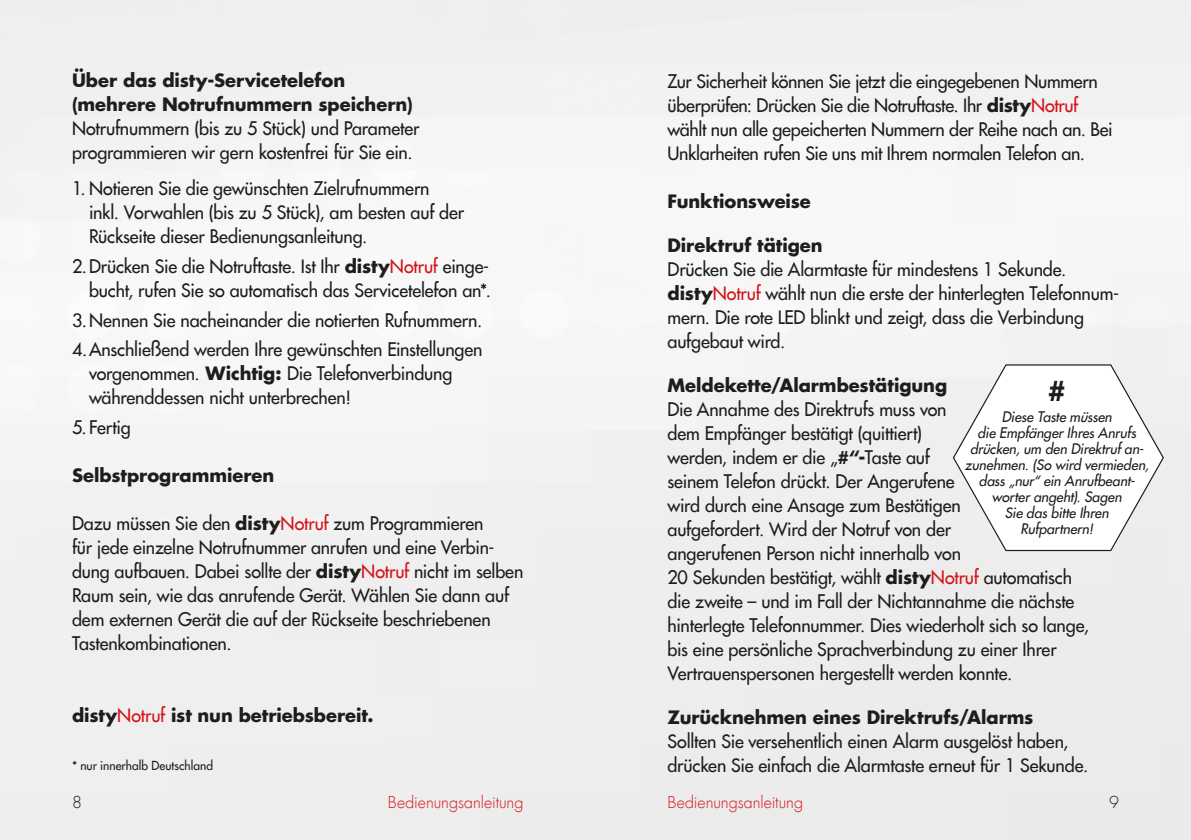
<style>
.page{position:relative;width:1191px;height:840px;background:#fff}
.page>*{position:absolute;margin:0;border:0;box-sizing:border-box;transform-origin:0 0}
.t1{font:700 28px "Futura";color:#1d1d1b}
.t2{font:18px/24px "Futura";letter-spacing:-.01em;color:#1d1d1b}
.t3{font:700 18px/24px "Futura";color:#1d1d1b}
.t4{font:300 16px "Futura";color:#d51318}
.t5{font:300 16px "Futura";color:#1d1d1b}
.t6{font:14px/16px "Futura Medium Oblique 2";letter-spacing:-.005em;color:#1d1d1b;text-align:center}
.t7{font:12px "Futura";letter-spacing:.005em;color:#1d1d1b}
.s1{font-weight:700}
.s2{color:#d51318}
.s3{font-weight:400;color:#d51318}
</style>
<div class="page">
<svg style="left:952px;top:363px;width:212px;height:188px"></svg>
<p class="t3" style="left:72px;top:69px;width:342px">Über das disty-Servicetelefon (mehrere Notrufnummern speichern)</p>
<p class="t2" style="left:72px;top:117px;width:349px">Notrufnummern (bis zu 5 Stück) und Parameter programmieren wir gern kostenfrei für Sie ein.</p>
<p class="t2" style="left:89px;top:177px;width:376px;text-indent:-17px">1. Notieren Sie die gewünschten Zielrufnummern inkl. Vorwahlen (bis zu 5 Stück), am besten auf der<br>Rückseite dieser Bedienungsanleitung.</p>
<p class="t2" style="left:72px;top:255px;width:420px;text-align:right">2.Drücken Sie die Notruftaste. Ist Ihr <span class="s1">disty</span><span class="s2">Notruf</span> einge&shy;bucht, rufen Sie so automatisch das Servicetelefon an*.</p>
<p class="t2" style="left:72px;top:306px;width:412px;line-height:29.6px">3.Nennen Sie nacheinander die notierten Rufnummern.<br>4.Anschließend werden Ihre gewünschten Einstellungen</p>
<p class="t2" style="left:89px;top:362px;width:365px">vorgenommen. <span class="s1">Wichtig:</span> Die Telefonverbindung währenddessen nicht unterbrechen!</p>
<p class="t2" style="left:72px;top:416px;width:60px">5. Fertig</p>
<p class="t3" style="left:72px;top:464px;width:204px">Selbstprogrammieren</p>
<p class="t2" style="left:72px;top:512px;width:453px">Dazu müssen Sie den <span class="s1">disty</span><span class="s2">Notruf</span> zum Programmieren<br>für jede einzelne Notrufnummer anrufen und eine Verbin&shy;dung aufbauen. Dabei sollte der <span class="s1">disty</span><span class="s2">Notruf</span> nicht im selben Raum sein, wie das anrufende Gerät. Wählen Sie dann auf dem externen Gerät die auf der Rückseite beschriebenen Tastenkombinationen.</p>
<p class="t3" style="left:72px;top:704px;width:303px">disty<span class="s3">Notruf</span> ist nun betriebsbereit.</p>
<p class="t7" style="left:72px;top:759px;width:143px">* nur innerhalb Deutschland</p>
<p class="t2" style="left:667px;top:70px;width:447px">Zur Sicherheit können Sie jetzt die eingegebenen Nummern überprüfen: Drücken Sie die Notruftaste. Ihr <span class="s1">disty</span><span class="s2">Notruf </span>wählt nun alle gepeicherten Nummern der Reihe nach an. Bei Unklarheiten rufen Sie uns mit Ihrem normalen Telefon an.</p>
<p class="t3" style="left:667px;top:190px;width:145px">Funktionsweise</p>
<p class="t3" style="left:667px;top:234px;width:157px">Direktruf tätigen</p>
<p class="t2" style="left:667px;top:258px;width:451px">Drücken Sie die Alarmtaste für mindestens 1 Sekunde. <span class="s1">disty</span><span class="s2">Notruf</span> wählt nun die erste der hinterlegten Telefonnum&shy;mern. Die rote LED blinkt und zeigt, dass die Verbindung aufgebaut wird.</p>
<p class="t3" style="left:667px;top:374px;width:281px">Meldekette/Alarmbestätigung</p>
<p class="t2" style="left:667px;top:398px;width:423px">Die Annahme des Direktrufs muss von<br>dem Empfänger bestätigt (quittiert)<br>werden, indem er die „<span class="s1">#“-</span>Taste auf<br>seinem Telefon drückt. Der Angerufene<br>wird durch eine Ansage zum Bestätigen<br>aufgefordert. Wird der Notruf von der<br>angerufenen Person nicht innerhalb von<br>20 Sekunden bestätigt, wählt <span class="s1">disty</span><span class="s2">Notruf</span> automatisch die zweite – und im Fall der Nichtannahme die nächste hinterlegte Telefonnummer. Dies wiederholt sich so lange, bis eine persönliche Sprachverbindung zu einer Ihrer Vertrauenspersonen hergestellt werden konnte.</p>
<p class="t3" style="left:667px;top:706px;width:367px">Zurücknehmen eines Direktrufs/Alarms</p>
<p class="t2" style="left:667px;top:730px;width:422px">Sollten Sie versehentlich einen Alarm ausgelöst haben, drücken Sie einfach die Alarmtaste erneut für 1 Sekunde.</p>
<h1 class="t1" style="left:1047px;top:376px;width:21px">#</h1>
<p class="t6" style="left:965px;top:410px;width:185px">Diese Taste müssen<br>die Empfänger Ihres Anrufs drücken, um den Direktruf an&shy;zunehmen. (So wird vermieden, dass „nur“ ein Anrufbeant&shy;worter angeht). Sagen<br>Sie das bitte Ihren<br>Rufpartnern!</p>
<p class="t5" style="left:72px;top:793px;width:11px">8</p>
<p class="t4" style="left:388px;top:793px;width:137px">Bedienungsanleitung</p>
<p class="t4" style="left:667px;top:793px;width:137px">Bedienungsanleitung</p>
<p class="t5" style="left:1109px;top:793px;width:11px">9</p>
</div>
